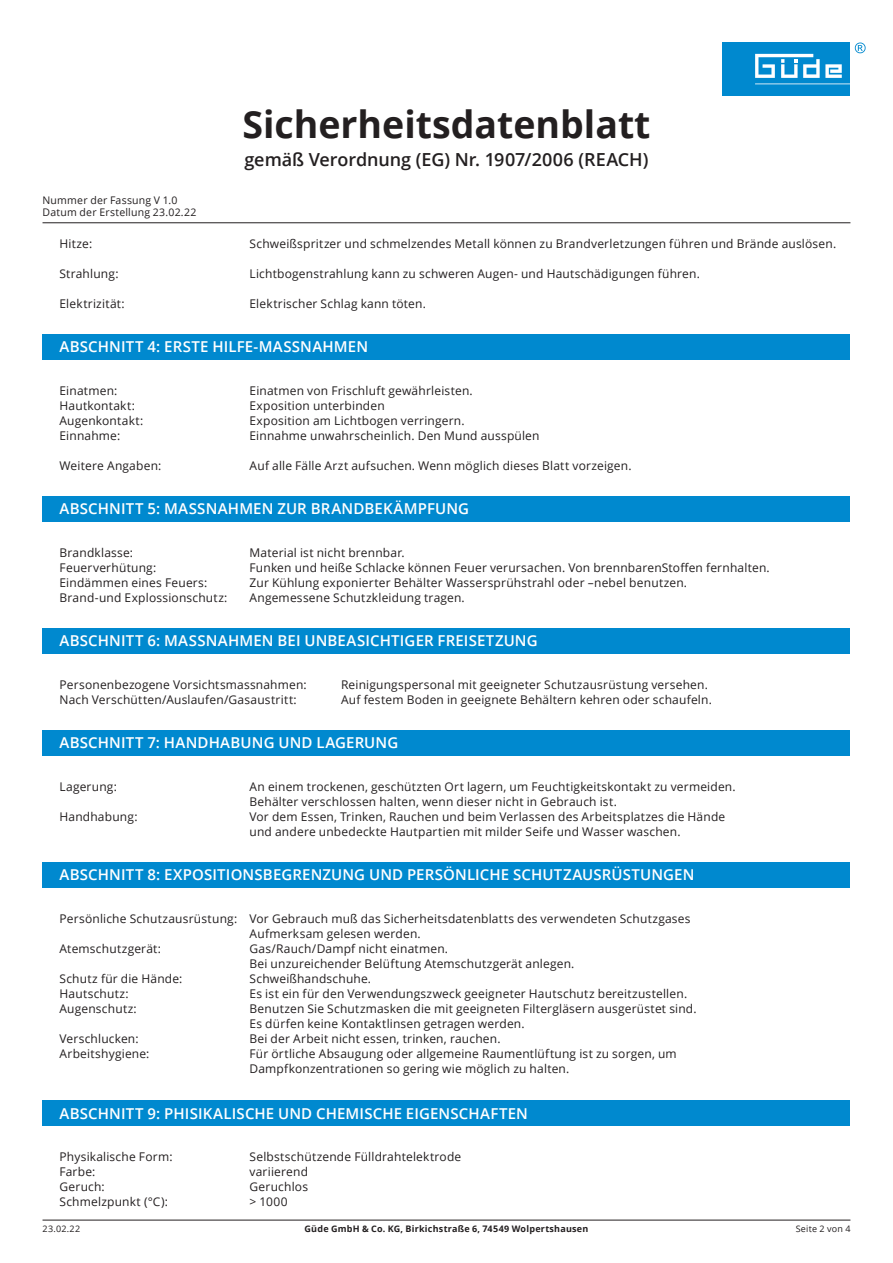
<style>
.page{position:relative;width:893px;height:1263px;background:#fff}
.page>*{position:absolute;margin:0;border:0;box-sizing:border-box;transform-origin:0 0}
.t1{font:700 37.5px "Open Sans";color:#231f20}
.t2{font:600 18px "Open Sans";letter-spacing:-.005em;color:#231f20}
.t3{font:600 15px "Open Sans";letter-spacing:.01em;color:#fff}
.t4{font:12px/15px "Open Sans";letter-spacing:.015em;color:#231f20}
.t5{font:10.5px/12.6px "Open Sans";letter-spacing:.02em;color:#231f20}
.t6{font:700 9px "Open Sans";letter-spacing:.025em;color:#231f20}
.t7{font:9px "Open Sans";letter-spacing:.025em;color:#231f20}
</style>
<div class="page">
<div style="left:723px;top:43px;width:127px;height:53px;background:#0089cf"></div>
<svg style="left:755px;top:43px;width:111px;height:41px"></svg>
<hr style="left:43px;top:222px;width:807px;height:1px;background:#231f20">
<hr style="left:43px;top:1220px;width:807px;height:1px;background:#231f20">
<div style="left:43px;top:496px;width:807px;height:26px;background:#0089cf"></div>
<div style="left:43px;top:730px;width:807px;height:26px;background:#0089cf"></div>
<div style="left:43px;top:862px;width:807px;height:26px;background:#0089cf"></div>
<div style="left:43px;top:1100px;width:807px;height:26px;background:#0089cf"></div>
<div style="left:43px;top:628px;width:807px;height:26px;background:#0089cf"></div>
<div style="left:43px;top:334px;width:807px;height:26px;background:#0089cf"></div>
<p class="t5" style="left:43px;top:193px;width:156px">Nummer der Fassung V 1.0<br>Datum der Erstellung 23.02.22</p>
<h1 class="t1" style="left:242px;top:98px;width:410px">Sicherheitsdatenblatt</h1>
<h2 class="t2" style="left:244px;top:147px;width:405px">gemäß Verordnung (EG) Nr. 1907/2006 (REACH)</h2>
<p class="t4" style="left:60px;top:236px;width:34px">Hitze:</p>
<p class="t4" style="left:250px;top:236px;width:588px">Schweißspritzer und schmelzendes Metall können zu Brandverletzungen führen und Brände auslösen.</p>
<p class="t4" style="left:60px;top:266px;width:61px">Strahlung:</p>
<p class="t4" style="left:250px;top:266px;width:452px">Lichtbogenstrahlung kann zu schweren Augen- und Hautschädigungen führen.</p>
<p class="t4" style="left:60px;top:296px;width:67px">Elektrizität:</p>
<p class="t4" style="left:250px;top:296px;width:178px">Elektrischer Schlag kann töten.</p>
<p class="t3" style="left:60px;top:337px;width:310px">ABSCHNITT 4: ERSTE HILFE-MASSNAHMEN</p>
<p class="t4" style="left:60px;top:383px;width:59px">Einatmen:</p>
<p class="t4" style="left:250px;top:383px;width:225px">Einatmen von Frischluft gewährleisten.</p>
<p class="t4" style="left:60px;top:398px;width:77px">Hautkontakt:</p>
<p class="t4" style="left:250px;top:398px;width:137px">Exposition unterbinden</p>
<p class="t4" style="left:60px;top:413px;width:85px">Augenkontakt:</p>
<p class="t4" style="left:250px;top:413px;width:217px">Exposition am Lichtbogen verringern.</p>
<p class="t4" style="left:60px;top:428px;width:62px">Einnahme:</p>
<p class="t4" style="left:250px;top:428px;width:292px">Einnahme unwahrscheinlich. Den Mund ausspülen</p>
<p class="t4" style="left:60px;top:458px;width:103px">Weitere Angaben:</p>
<p class="t4" style="left:250px;top:458px;width:384px">Auf alle Fälle Arzt aufsuchen. Wenn möglich dieses Blatt vorzeigen.</p>
<p class="t3" style="left:60px;top:499px;width:411px">ABSCHNITT 5: MASSNAHMEN ZUR BRANDBEKÄMPFUNG</p>
<p class="t4" style="left:60px;top:545px;width:75px">Brandklasse:</p>
<p class="t4" style="left:250px;top:545px;width:157px">Material ist nicht brennbar.</p>
<p class="t4" style="left:60px;top:560px;width:98px">Feuerverhütung:</p>
<p class="t4" style="left:250px;top:560px;width:522px">Funken und heiße Schlacke können Feuer verursachen. Von brennbarenStoffen fernhalten.</p>
<p class="t4" style="left:60px;top:575px;width:149px">Eindämmen eines Feuers:</p>
<p class="t4" style="left:250px;top:575px;width:439px">Zur Kühlung exponierter Behälter Wassersprühstrahl oder –nebel benutzen.</p>
<p class="t4" style="left:60px;top:590px;width:169px">Brand-und Explossionschutz:</p>
<p class="t4" style="left:250px;top:590px;width:217px">Angemessene Schutzkleidung tragen.</p>
<p class="t3" style="left:60px;top:631px;width:480px">ABSCHNITT 6: MASSNAHMEN BEI UNBEASICHTIGER FREISETZUNG</p>
<p class="t4" style="left:60px;top:677px;width:249px">Personenbezogene Vorsichtsmassnahmen:</p>
<p class="t4" style="left:341px;top:677px;width:368px">Reinigungspersonal mit geeigneter Schutzausrüstung versehen.</p>
<p class="t4" style="left:60px;top:692px;width:239px">Nach Verschütten/Auslaufen/Gasaustritt:</p>
<p class="t4" style="left:341px;top:692px;width:372px">Auf festem Boden in geeignete Behältern kehren oder schaufeln.</p>
<p class="t3" style="left:60px;top:733px;width:340px">ABSCHNITT 7: HANDHABUNG UND LAGERUNG</p>
<p class="t4" style="left:60px;top:779px;width:59px">Lagerung:</p>
<p class="t4" style="left:250px;top:779px;width:488px">An einem trockenen, geschützten Ort lagern, um Feuchtigkeitskontakt zu vermeiden.<br>Behälter verschlossen halten, wenn dieser nicht in Gebrauch ist.</p>
<p class="t4" style="left:60px;top:809px;width:80px">Handhabung:</p>
<p class="t4" style="left:250px;top:809px;width:477px">Vor dem Essen, Trinken, Rauchen und beim Verlassen des Arbeitsplatzes die Hände und andere unbedeckte Hautpartien mit milder Seife und Wasser waschen.</p>
<p class="t3" style="left:60px;top:865px;width:636px">ABSCHNITT 8: EXPOSITIONSBEGRENZUNG UND PERSÖNLICHE SCHUTZAUSRÜSTUNGEN</p>
<p class="t4" style="left:60px;top:911px;width:633px">Persönliche Schutzausrüstung: Vor Gebrauch muß das Sicherheitsdatenblatts des verwendeten Schutzgases</p>
<p class="t4" style="left:250px;top:926px;width:173px">Aufmerksam gelesen werden.</p>
<p class="t4" style="left:60px;top:941px;width:103px">Atemschutzgerät:</p>
<p class="t4" style="left:250px;top:941px;width:326px">Gas/Rauch/Dampf nicht einatmen.<br>Bei unzureichender Belüftung Atemschutzgerät anlegen.</p>
<p class="t4" style="left:60px;top:971px;width:124px">Schutz für die Hände:</p>
<p class="t4" style="left:250px;top:971px;width:123px">Schweißhandschuhe.</p>
<p class="t4" style="left:60px;top:986px;width:71px">Hautschutz:</p>
<p class="t4" style="left:250px;top:986px;width:439px">Es ist ein für den Verwendungszweck geeigneter Hautschutz bereitzustellen.</p>
<p class="t4" style="left:60px;top:1001px;width:79px">Augenschutz:</p>
<p class="t4" style="left:250px;top:1001px;width:449px">Benutzen Sie Schutzmasken die mit geeigneten Filtergläsern ausgerüstet sind.<br>Es dürfen keine Kontaktlinsen getragen werden.</p>
<p class="t4" style="left:60px;top:1031px;width:81px">Verschlucken:</p>
<p class="t4" style="left:250px;top:1031px;width:253px">Bei der Arbeit nicht essen, trinken, rauchen.</p>
<p class="t4" style="left:60px;top:1046px;width:91px">Arbeitshygiene:</p>
<p class="t4" style="left:250px;top:1046px;width:429px">Für örtliche Absaugung oder allgemeine Raumentlüftung ist zu sorgen, um<br>Dampfkonzentrationen so gering wie möglich zu halten.</p>
<p class="t3" style="left:60px;top:1103px;width:470px">ABSCHNITT 9: PHISIKALISCHE UND CHEMISCHE EIGENSCHAFTEN</p>
<p class="t4" style="left:60px;top:1149px;width:115px">Physikalische Form:</p>
<p class="t4" style="left:250px;top:1149px;width:213px">Selbstschützende Fülldrahtelektrode</p>
<p class="t4" style="left:60px;top:1164px;width:37px">Farbe:</p>
<p class="t4" style="left:250px;top:1164px;width:60px">variierend</p>
<p class="t4" style="left:60px;top:1179px;width:47px">Geruch:</p>
<p class="t4" style="left:250px;top:1179px;width:60px">Geruchlos</p>
<p class="t4" style="left:60px;top:1194px;width:110px">Schmelzpunkt (°C):</p>
<p class="t4" style="left:250px;top:1194px;width:40px">&gt; 1000</p>
<p class="t7" style="left:43px;top:1222px;width:39px">23.02.22</p>
<p class="t6" style="left:305px;top:1222px;width:285px">Güde GmbH &amp; Co. KG, Birkichstraße 6, 74549 Wolpertshausen</p>
<p class="t7" style="left:796px;top:1222px;width:56px">Seite 2 von 4</p>
</div>
